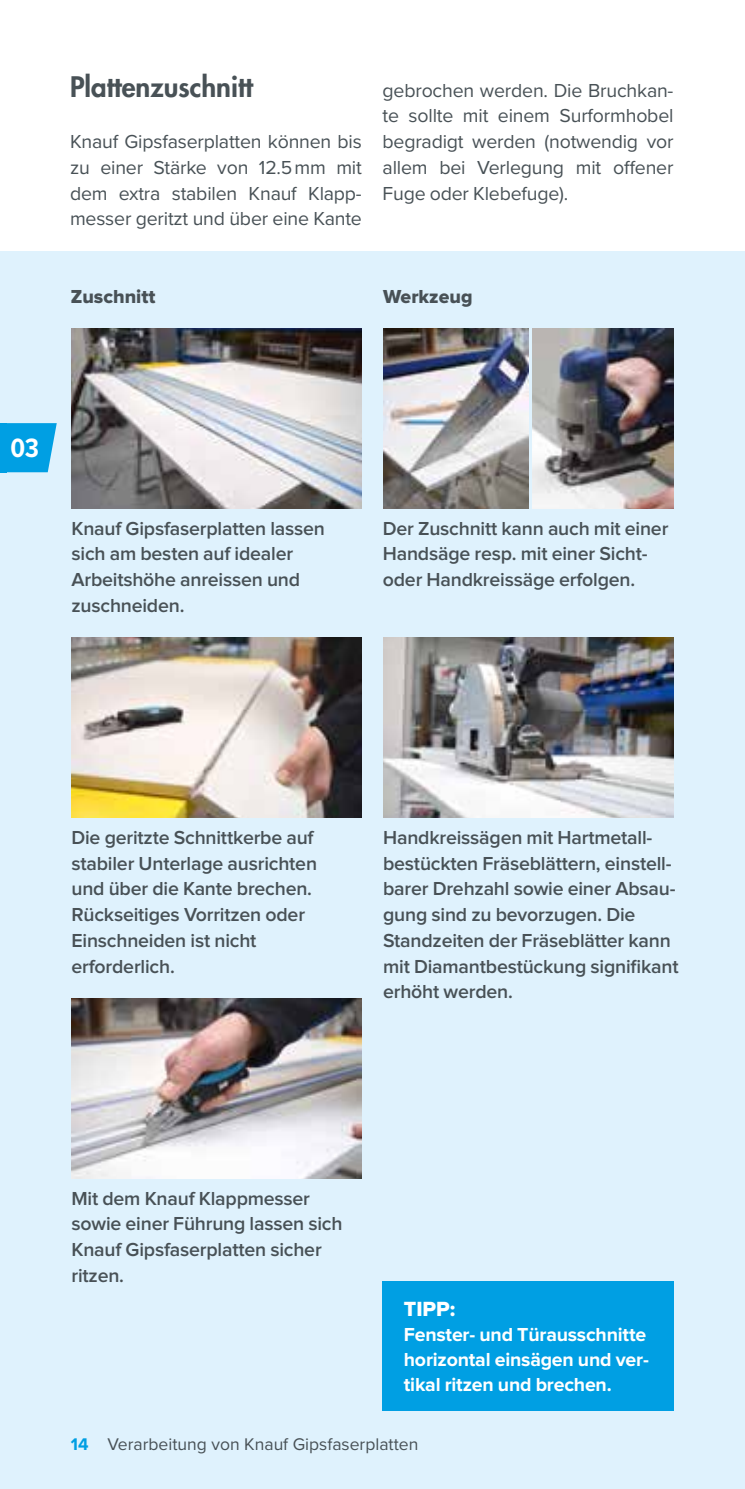
<style>
.page{position:relative;width:745px;height:1489px;background:#fff}
.page>*{position:absolute;margin:0;border:0;box-sizing:border-box;transform-origin:0 0}
.t1{font:800 27.5px "Futura LT";color:#485156}
.t2{font:700 27.5px "Proxima Nova Cond";color:#fff}
.t3{font:21.25px "Proxima Nova Extrabld";color:#fff}
.t4{font:600 19.5px/25.8px "Proxima Nova";letter-spacing:-.01em;color:#485156}
.t5{font:19.5px/25.8px "Proxima Nova";letter-spacing:-.01em;color:#485156;text-align:justify}
.t6{font:700 19.5px/25px "Proxima Nova";letter-spacing:-.01em;color:#fff}
.t7{font:19.5px "Proxima Nova Extrabld";color:#485156}
.t8{font:17.5px "Proxima Nova";color:#485156}
.s1{font-weight:700;color:#009fe3}
</style>
<div class="page">
<div style="left:0;top:252px;width:744px;height:1236px;background:#dff2fd"></div>
<img style="left:71px;top:328px;width:290px;height:180px">
<img style="left:71px;top:998px;width:290px;height:180px">
<img style="left:71px;top:637px;width:290px;height:180px">
<img style="left:532px;top:328px;width:140px;height:180px">
<img style="left:383px;top:328px;width:144px;height:181px">
<img style="left:383px;top:637px;width:290px;height:180px">
<svg style="left:0;top:423px;width:57px;height:49px;background:#12a6e5"></svg>
<div style="left:382px;top:1281px;width:291px;height:129px;background:#009fe3"></div>
<h1 class="t1" style="left:70px;top:68px;width:184px">Plattenzuschnitt</h1>
<p class="t5" style="left:70px;top:128px;width:293px">Knauf Gipsfaserplatten können bis zu einer Stärke von 12.5 mm mit dem extra stabilen Knauf Klapp&shy;messer geritzt und über eine Kante</p>
<p class="t5" style="left:382px;top:76px;width:292px">gebrochen werden. Die Bruchkan&shy;te sollte mit einem Surformhobel begradigt werden (notwendig vor allem bei Verlegung mit offener Fuge oder Klebefuge).</p>
<p class="t7" style="left:71px;top:287px;width:86px">Zuschnitt</p>
<p class="t7" style="left:383px;top:287px;width:91px">Werkzeug</p>
<h1 class="t2" style="left:10px;top:432px;width:30px">03</h1>
<p class="t4" style="left:71px;top:516px;width:255px">Knauf Gipsfaserplatten lassen sich am besten auf idealer<br>Arbeitshöhe anreissen und zuschneiden.</p>
<p class="t4" style="left:382px;top:516px;width:287px">Der Zuschnitt kann auch mit einer<br>Handsäge resp. mit einer Sicht&shy;oder Handkreissäge erfolgen.</p>
<p class="t4" style="left:71px;top:825px;width:247px">Die geritzte Schnittkerbe auf stabiler Unterlage ausrichten und über die Kante brechen.<br>Rückseitiges Vorritzen oder<br>Einschneiden ist nicht erforderlich.</p>
<p class="t4" style="left:383px;top:825px;width:297px">Handkreissägen mit Hartmetall&shy;bestückten Fräseblättern, einstell&shy;barer Drehzahl sowie einer Absau&shy;gung sind zu bevorzugen. Die<br>Standzeiten der Fräseblätter kann mit Diamantbestückung signifikant erhöht werden.</p>
<p class="t4" style="left:71px;top:1185px;width:272px">Mit dem Knauf Klappmesser sowie einer Führung lassen sich<br>Knauf Gipsfaserplatten sicher ritzen.</p>
<p class="t3" style="left:403px;top:1299px;width:53px">TIPP:</p>
<p class="t6" style="left:403px;top:1322px;width:246px">Fenster- und Türausschnitte horizontal einsägen und ver&shy;tikal ritzen und brechen.</p>
<p class="t8" style="left:71px;top:1430px;width:349px"><span class="s1">14</span> Verarbeitung von Knauf Gipsfaserplatten</p>
</div>
